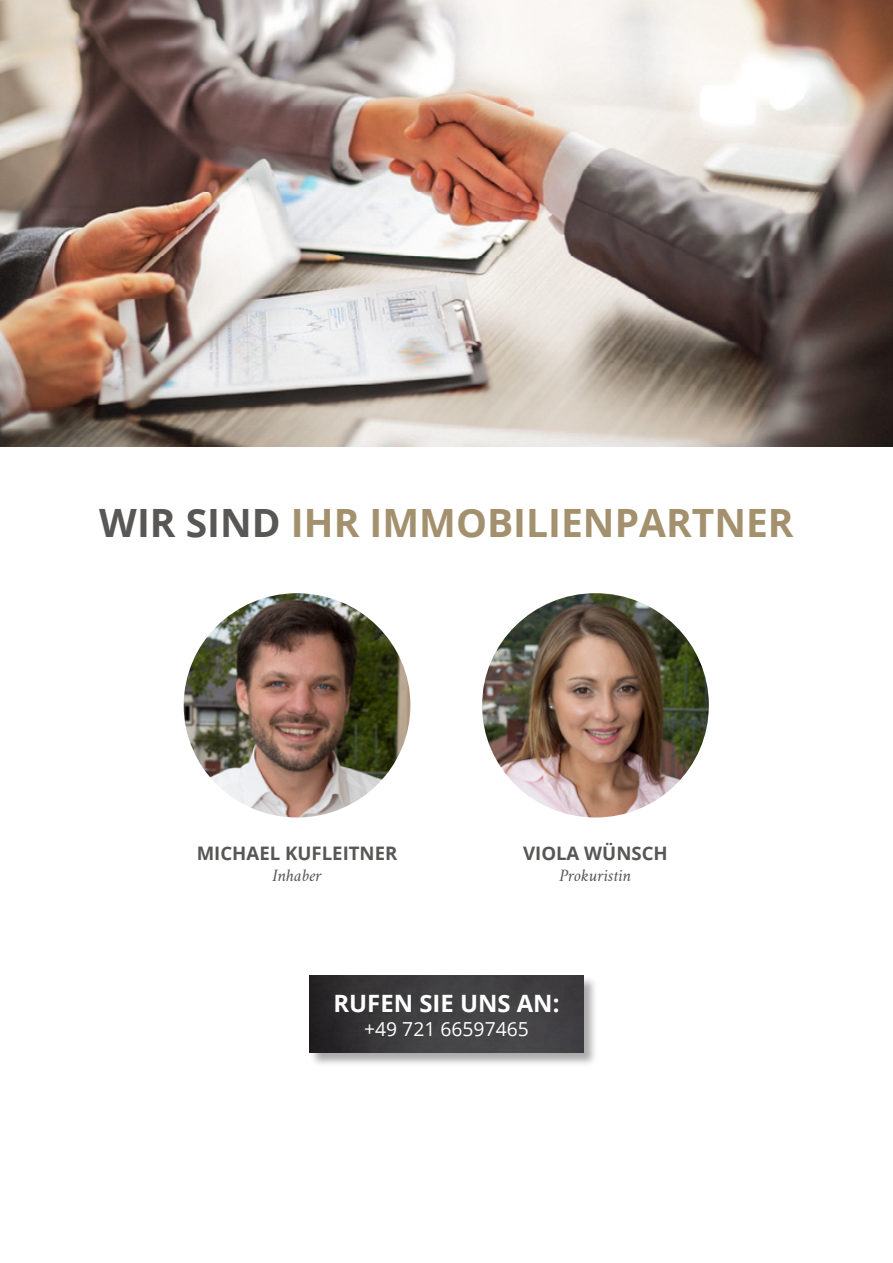
<style>
.page{position:relative;width:893px;height:1263px;background:#fff}
.page>*{position:absolute;margin:0;border:0;box-sizing:border-box;transform-origin:0 0}
.t1{font:700 39px "Open Sans";color:#a3906d}
.t2{font:700 23.85px "Open Sans";color:#fff}
.t3{font:19.35px "Open Sans";color:#fff}
.t4{font:700 18.6px "Open Sans";color:#585756}
.t5{font:italic 17.55px "Amiri";color:#565655}
.s1{color:#585756}
</style>
<div class="page">
<div style="left:310px;top:976px;width:288px;height:91px;background:#000;opacity:.34"></div>
<img style="left:310px;top:975px;width:273px;height:78px">
<img style="left:184px;top:593px;width:226px;height:224px">
<img style="left:482px;top:593px;width:227px;height:224px">
<img style="left:0;top:0;width:893px;height:446px">
<h1 class="t1" style="left:99px;top:495px;width:696px"><span class="s1">WIR SIND</span> IHR IMMOBILIENPARTNER</h1>
<p class="t4" style="left:523px;top:840px;width:146px">VIOLA WÜNSCH</p>
<p class="t4" style="left:197px;top:840px;width:202px">MICHAEL KUFLEITNER</p>
<p class="t5" style="left:272px;top:865px;width:51px">Inhaber</p>
<p class="t5" style="left:559px;top:865px;width:73px">Prokuristin</p>
<p class="t2" style="left:334px;top:986px;width:227px">RUFEN SIE UNS AN:</p>
<p class="t3" style="left:364px;top:1016px;width:166px">+49 721 66597465</p>
</div>
